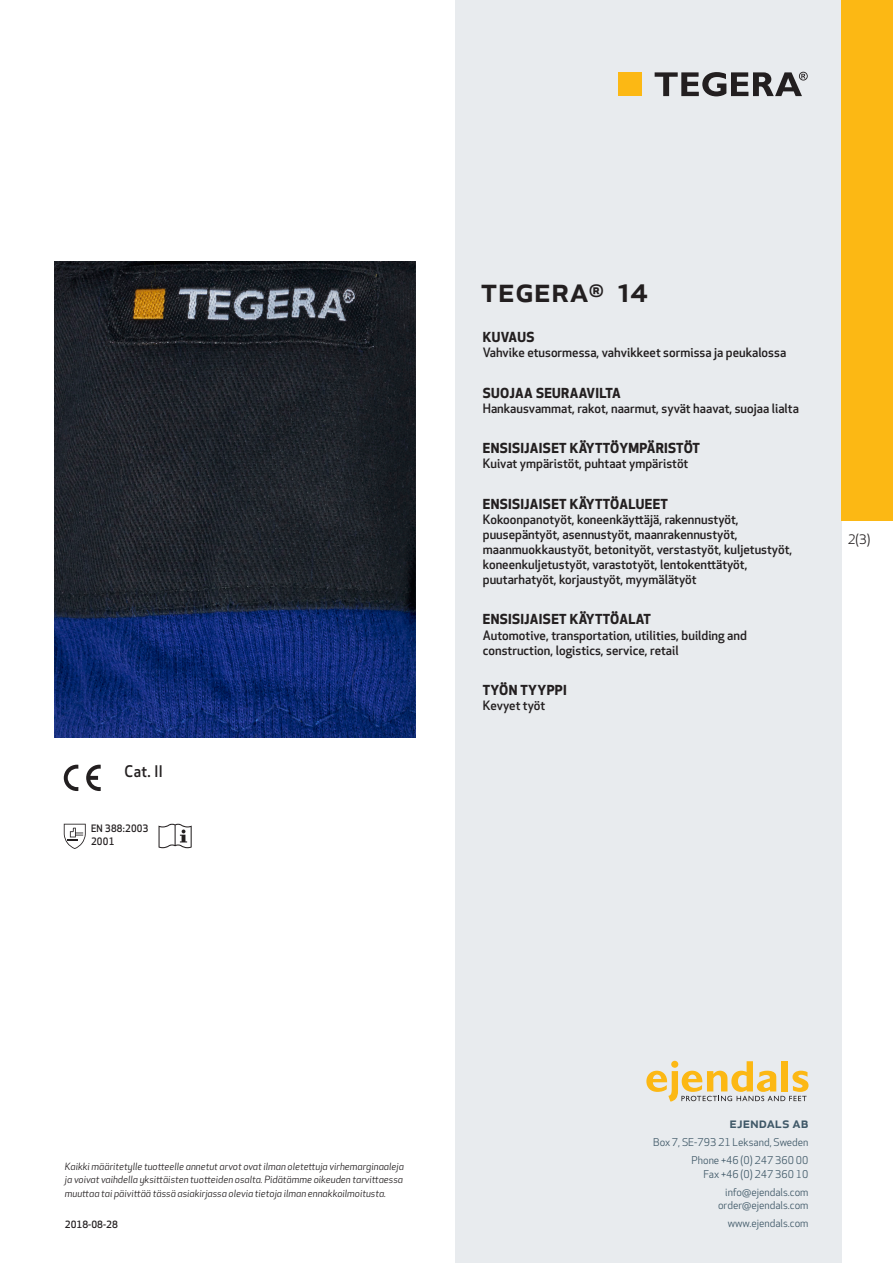
<style>
.page{position:relative;width:893px;height:1263px;background:#fff}
.page>*{position:absolute;margin:0;border:0;box-sizing:border-box;transform-origin:0 0}
.prodname{font:500 34.5px "Apex New";color:#231f20}
.Artikel{font:500 15.6px "Apex New";color:#231f20;scale:.95 1}
.t1{font:500 15px "Apex New";color:#405968}
.Funktion_body{font:700 13.5px "Apex New";letter-spacing:.025em;color:#231f20}
.t2{font:12.75px "Apex New";color:#231f20}
.Funktion_body-2{font:500 12.6px/15px "Apex New";color:#231f20}
.t3{font:10.5px/18px "Apex New";color:#405968;text-align:right}
.Artikel-2{font:500 10.05px/13.2px "Apex New";letter-spacing:.025em;color:#231f20;scale:.95 1}
.t4{font:italic 9.75px/13.5px "Apex New";color:#231f20;text-align:justify}
.Sidfot_datum{font:500 9.75px "Apex New";color:#231f20}
</style>
<div class="page">
<div style="left:455px;top:0;width:387px;height:1263px;background:#e8ebee"></div>
<svg style="left:646px;top:1061px;width:162px;height:40px"></svg>
<div style="left:842px;top:0;width:51px;height:520px;background:#fcb814"></div>
<div style="left:618px;top:72px;width:24px;height:24px;background:#fcb814"></div>
<svg style="left:655px;top:72px;width:153px;height:24px"></svg>
<svg style="left:86px;top:765px;width:15px;height:26px"></svg>
<svg style="left:64px;top:765px;width:14px;height:26px"></svg>
<svg style="left:64px;top:824px;width:22px;height:25px"></svg>
<svg style="left:159px;top:824px;width:33px;height:24px"></svg>
<img style="left:54px;top:261px;width:361px;height:477px">
<p class="Artikel" style="left:125px;top:761px;width:42px">Cat. II</p>
<p class="Artikel-2" style="left:91px;top:821px;width:62px">EN 388:2003<br>2001</p>
<p class="prodname" style="left:480px;top:266px;width:169px">TEGERA<sup>®</sup> 14</p>
<p class="Funktion_body" style="left:483px;top:327px;width:53px">KUVAUS</p>
<p class="Funktion_body-2" style="left:483px;top:345px;width:305px">Vahvike etusormessa, vahvikkeet sormissa ja peukalossa</p>
<p class="Funktion_body" style="left:483px;top:383px;width:140px">SUOJAA SEURAAVILTA</p>
<p class="Funktion_body-2" style="left:483px;top:400px;width:318px">Hankausvammat, rakot, naarmut, syvät haavat, suojaa lialta</p>
<p class="Funktion_body" style="left:483px;top:438px;width:219px">ENSISIJAISET KÄYTTÖYMPÄRISTÖT</p>
<p class="Funktion_body-2" style="left:483px;top:456px;width:207px">Kuivat ympäristöt, puhtaat ympäristöt</p>
<p class="Funktion_body" style="left:483px;top:494px;width:187px">ENSISIJAISET KÄYTTÖALUEET</p>
<p class="Funktion_body-2" style="left:483px;top:511px;width:311px">Kokoonpanotyöt, koneenkäyttäjä, rakennustyöt, puusepäntyöt, asennustyöt, maanrakennustyöt, maanmuokkaustyöt, betonityöt, verstastyöt, kuljetustyöt, koneenkuljetustyöt, varastotyöt, lentokenttätyöt, puutarhatyöt, korjaustyöt, myymälätyöt</p>
<p class="Funktion_body" style="left:483px;top:610px;width:170px">ENSISIJAISET KÄYTTÖALAT</p>
<p class="Funktion_body-2" style="left:483px;top:627px;width:266px">Automotive, transportation, utilities, building and construction, logistics, service, retail</p>
<p class="Funktion_body" style="left:483px;top:680px;width:85px">TYÖN TYYPPI</p>
<p class="Funktion_body-2" style="left:483px;top:698px;width:64px">Kevyet työt</p>
<p class="t2" style="left:848px;top:531px;width:24px">2(3)</p>
<p class="t4" style="left:65px;top:1159px;width:340px">Kaikki määritetylle tuotteelle annetut arvot ovat ilman oletettuja virhemarginaaleja ja voivat vaihdella yksittäisten tuotteiden osalta. Pidätämme oikeuden tarvittaessa muuttaa tai päivittää tässä asiakirjassa olevia tietoja ilman ennakkoilmoitusta.</p>
<p class="Sidfot_datum" style="left:65px;top:1218px;width:54px">2018-08-28</p>
<p class="t1" style="left:729px;top:1113px;width:80px">ejendals ab</p>
<p class="t3" style="left:653px;top:1133px;width:157px">Box 7, SE-793 21 Leksand, Sweden<br>Phone +46 (0) 247 360 00</p>
<p class="t3" style="left:703px;top:1165px;width:107px">Fax +46 (0) 247 360 10 info@ejendals.com</p>
<p class="t3" style="left:718px;top:1196px;width:92px">order@ejendals.com</p>
<p class="t3" style="left:728px;top:1215px;width:82px">www.ejendals.com</p>
</div>
